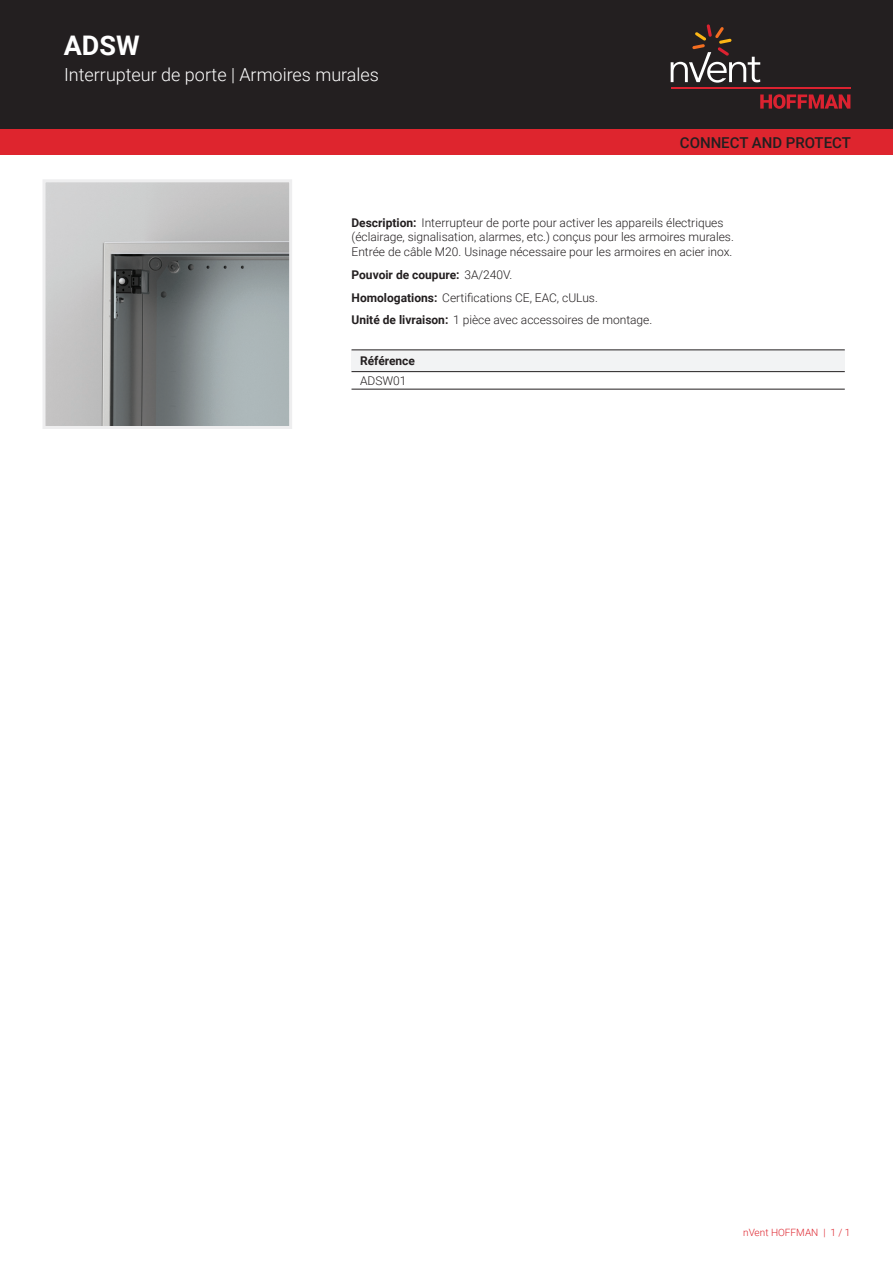
<style>
.page{position:relative;width:893px;height:1263px;background:#fff}
.page>*{position:absolute;margin:0;border:0;box-sizing:border-box;transform-origin:0 0}
.t1{font:700 27px "Roboto";color:#fff}
.t2{font:300 18px "Roboto";color:#fff}
.t3{font:500 15px "Roboto";color:#231f20}
.t4{font:300 12px/14.4px "Roboto";color:#231f20}
.t5{font:700 12px "Roboto";color:#231f20}
.t6{font:300 10.05px "Roboto";color:#de252e}
.s1{font-weight:700}
</style>
<div class="page">
<div style="left:0;top:0;width:893px;height:129px;background:#231f20"></div>
<svg style="left:760px;top:94px;width:90px;height:15px"></svg>
<hr style="left:671px;top:88px;width:179px;height:1px;background:#db2230">
<svg style="left:671px;top:24px;width:89px;height:59px"></svg>
<div style="left:0;top:129px;width:893px;height:26px;background:#de252e"></div>
<div style="left:351px;top:350px;width:494px;height:22px;background:#f2f3f4"></div>
<hr style="left:351px;top:350px;width:494px;height:1px;background:#231f20">
<hr style="left:351px;top:389px;width:494px;height:1px;background:#231f20">
<hr style="left:351px;top:371px;width:494px;height:1px;background:#231f20">
<img style="left:47px;top:183px;width:241px;height:242px">
<div style="left:43px;top:179px;width:249px;height:250px;border:3px solid #eeeeef"></div>
<h1 class="t1" style="left:64px;top:26px;width:77px">ADSW</h1>
<h2 class="t2" style="left:64px;top:62px;width:316px">Interrupteur de porte | Armoires murales</h2>
<p class="t3" style="left:680px;top:132px;width:173px">CONNECT AND PROTECT</p>
<p class="t4" style="left:351px;top:215px;width:384px"><span class="s1">Description:</span> Interrupteur de porte pour activer les appareils électriques (éclairage, signalisation, alarmes, etc.) conçus pour les armoires murales.<br>Entrée de câble M20. Usinage nécessaire pour les armoires en acier inox.</p>
<p class="t4" style="left:351px;top:262px;width:302px;line-height:23px"><span class="s1">Pouvoir de coupure:</span> 3A/240V.<br><span class="s1">Homologations:</span> Certifications CE, EAC, cULus.<br><span class="s1">Unité de livraison:</span> 1 pièce avec accessoires de montage.</p>
<p class="t5" style="left:360px;top:353px;width:57px">Référence</p>
<p class="t4" style="left:360px;top:373px;width:48px">ADSW01</p>
<p class="t6" style="left:743px;top:1226px;width:109px">nVent HOFFMAN | 1 / 1</p>
</div>
